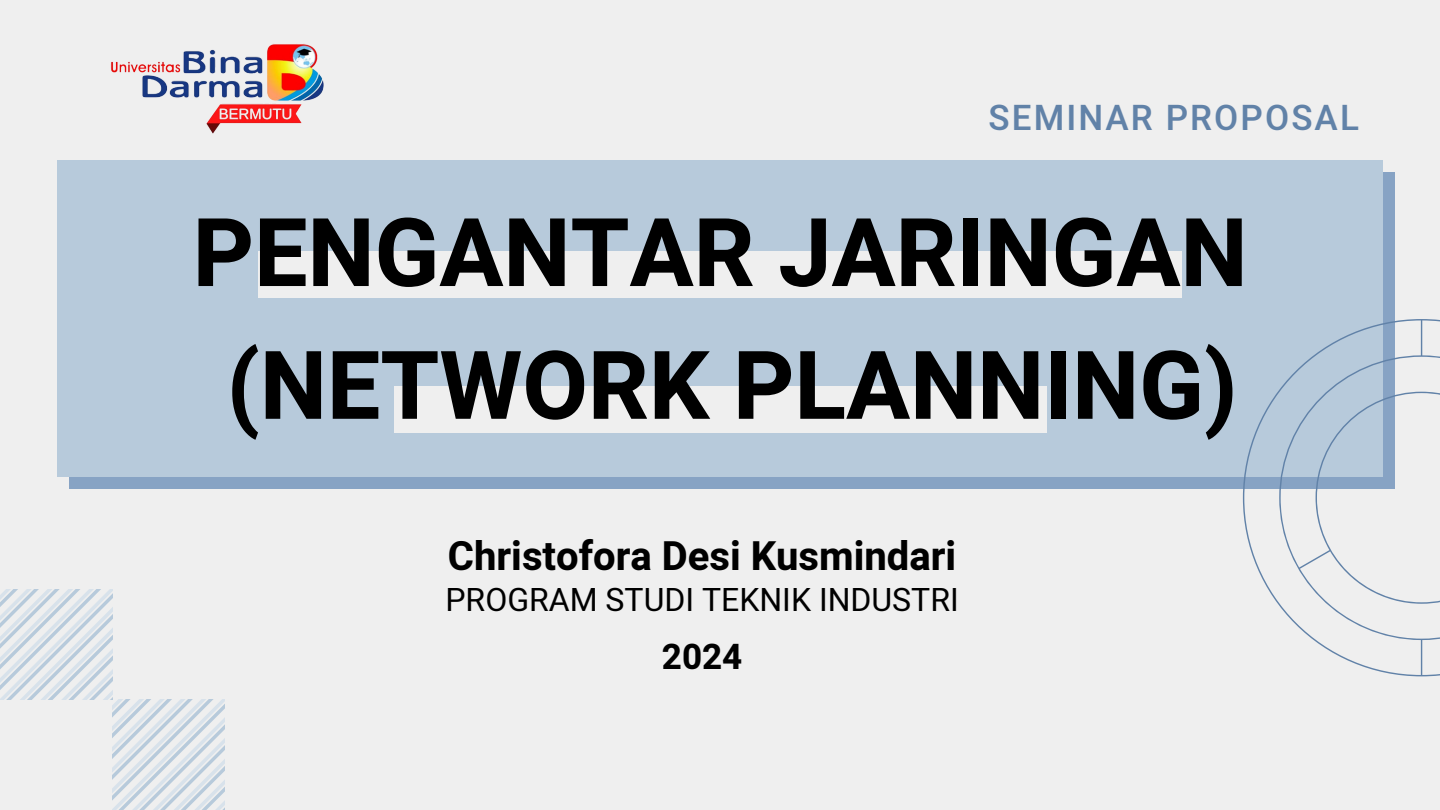
<style>
.page{position:relative;width:1440px;height:810px;background:#efefef}
.page>*{position:absolute;margin:0;border:0;box-sizing:border-box;transform-origin:0 0}
.t1{font:700 95px "Heebo";color:#000}
.t2{font:700 40px "Heebo";color:#000}
.t3{font:500 35px "Heebo";letter-spacing:.06em;color:#6182a8}
.t4{font:700 35px "Heebo";color:#000}
.t5{font:32px "Heebo";color:#000}
</style>
<div class="page">
<div style="left:69px;top:172px;width:1326px;height:317px;background:#87a3c4"></div>
<div style="left:57px;top:160px;width:1326px;height:317px;background:#b7cadb"></div>
<div style="left:394px;top:386px;width:652px;height:47px;background:#efefef"></div>
<div style="left:258px;top:251px;width:924px;height:47px;background:#efefef"></div>
<svg style="left:1243px;top:319px;width:197px;height:357px"></svg>
<svg style="left:0;top:590px;width:225px;height:220px"></svg>
<img style="left:111px;top:44px;width:213px;height:90px">
<p class="t3" style="left:989px;top:93px;width:372px">SEMINAR PROPOSAL</p>
<p class="t1" style="left:193px;top:187px;width:1056px">PENGANTAR JARINGAN</p>
<p class="t1" style="left:227px;top:319px;width:1012px">(NETWORK PLANNING)</p>
<p class="t2" style="left:448px;top:528px;width:510px">Christofora Desi Kusmindari</p>
<p class="t5" style="left:445px;top:577px;width:515px">PROGRAM STUDI TEKNIK INDUSTRI</p>
<p class="t4" style="left:662px;top:632px;width:82px">2024</p>
</div>
